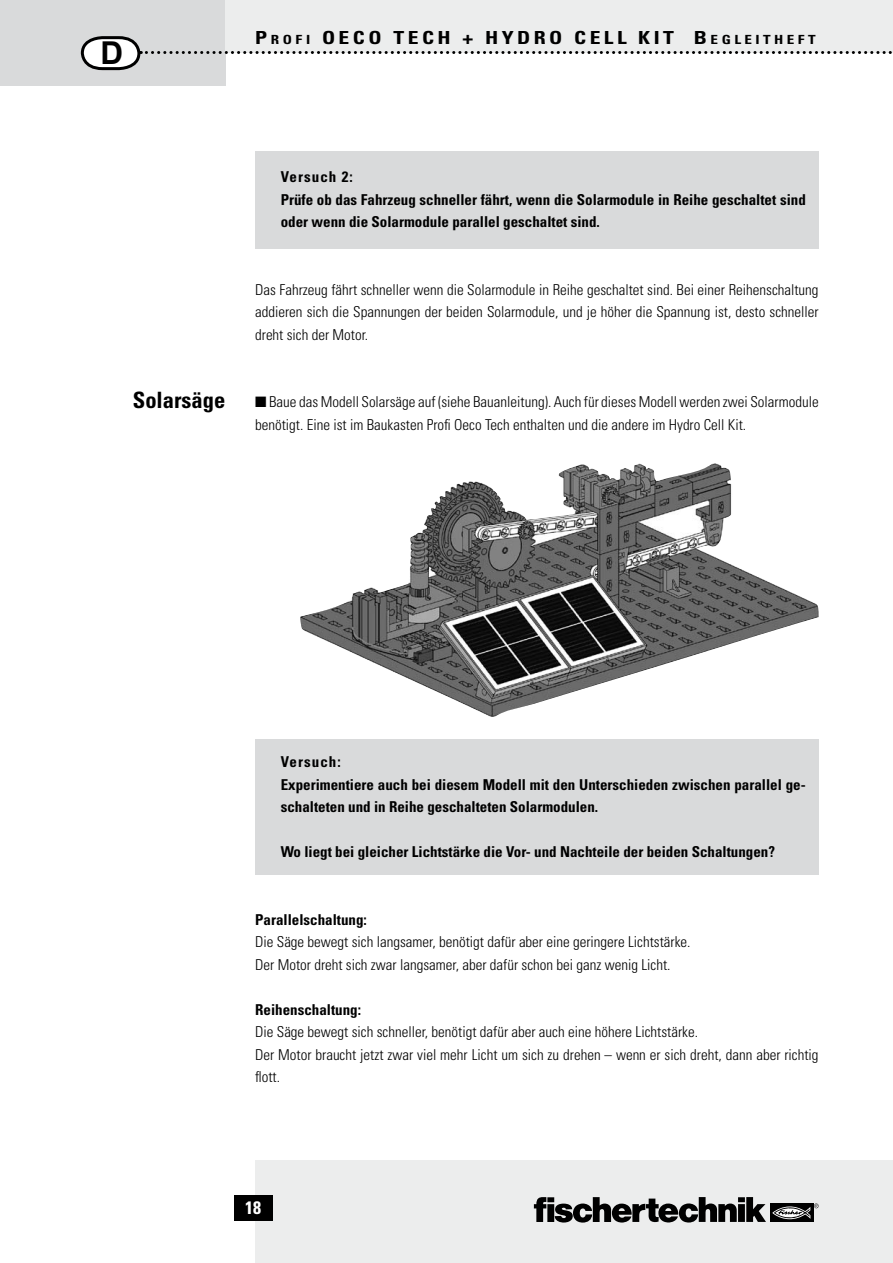
<style>
.page{position:relative;width:893px;height:1263px;background:#fff}
.page>*{position:absolute;margin:0;border:0;box-sizing:border-box;transform-origin:0 0}
.t1{font:700 31.5px "Arial";color:#000}
.t2{font:700 condensed 22.5px "Univers";color:#000}
.t3{font:700 condensed 18px "Univers";letter-spacing:.16em;color:#000;scale:1.2 1}
.t4{font:700 condensed 18px "Univers";color:#fff}
.t5{font:300 condensed 15px/22.5px "Univers";color:#000}
.t6{font:700 condensed 15px/22.5px "Univers";color:#000}
.t7{font:700 condensed 12.6px "Univers";letter-spacing:.23em;color:#000;scale:1.2 1}
.s1{font-size:12.6px}
.s2{font-size:18px}
</style>
<div class="page">
<div style="left:0;top:0;width:225px;height:85px;background:#d9dadb"></div>
<div style="left:225px;top:0;width:668px;height:52px;background:#eceded"></div>
<div style="left:255px;top:1161px;width:638px;height:102px;background:#eceded"></div>
<div style="left:234px;top:1195px;width:38px;height:25px;background:#000"></div>
<div style="left:770px;top:1204px;width:43px;height:18px;background:#000"></div>
<svg style="left:534px;top:1197px;width:232px;height:25px"></svg>
<svg style="left:772px;top:1203px;width:47px;height:17px"></svg>
<svg style="left:80px;top:36px;width:813px;height:36px"></svg>
<div style="left:255px;top:151px;width:564px;height:98px;background:#d9dadb"></div>
<div style="left:255px;top:740px;width:563px;height:135px;background:#d9dadb"></div>
<img style="left:300px;top:463px;width:519px;height:254px">
<h1 class="t1" style="left:100px;top:32px;width:24px">D</h1>
<p class="t3" style="left:255px;top:27px;width:245px">P<span class="s1">ROFI</span> OECO TECH + HYDRO</p>
<p class="t3" style="left:574px;top:27px;width:35px">CELL</p>
<p class="t7" style="left:638px;top:32px;width:114px"><span class="s2">KIT B</span>EGLEITHE</p>
<p class="t7" style="left:798px;top:32px;width:16px">FT</p>
<h2 class="t2" style="left:133px;top:386px;width:94px">Solarsäge</h2>
<p class="t6" style="left:281px;top:165px;width:527px">Versuch 2:<br>Prüfe ob das Fahrzeug schneller fährt, wenn die Solarmodule in Reihe geschaltet sind oder wenn die Solarmodule parallel geschaltet sind.</p>
<p class="t5" style="left:255px;top:278px;width:565px;text-align:justify">Das Fahrzeug fährt schneller wenn die Solarmodule in Reihe geschaltet sind. Bei einer Reihenschaltung addieren sich die Spannungen der beiden Solarmodule, und je höher die Spannung ist, desto schneller dreht sich der Motor.</p>
<p class="t5" style="left:255px;top:391px;width:565px">■ Baue das Modell Solarsäge auf (siehe Bauanleitung). Auch für dieses Modell werden zwei Solarmodule benötigt. Eine ist im Baukasten Profi Oeco Tech enthalten und die andere im Hydro Cell Kit.</p>
<p class="t6" style="left:281px;top:750px;width:527px">Versuch:<br>Experimentiere auch bei diesem Modell mit den Unterschieden zwischen parallel ge&shy;schalteten und in Reihe geschalteten Solarmodulen.</p>
<p class="t6" style="left:281px;top:840px;width:496px">Wo liegt bei gleicher Lichtstärke die Vor- und Nachteile der beiden Schaltungen?</p>
<p class="t6" style="left:255px;top:908px;width:113px">Parallelschaltung:</p>
<p class="t5" style="left:255px;top:931px;width:437px">Die Säge bewegt sich langsamer, benötigt dafür aber eine geringere Lichtstärke.<br>Der Motor dreht sich zwar langsamer, aber dafür schon bei ganz wenig Licht.</p>
<p class="t6" style="left:255px;top:998px;width:107px">Reihenschaltung:</p>
<p class="t5" style="left:255px;top:1021px;width:565px">Die Säge bewegt sich schneller, benötigt dafür aber auch eine höhere Lichtstärke.<br>Der Motor braucht jetzt zwar viel mehr Licht um sich zu drehen – wenn er sich dreht, dann aber richtig flott.</p>
<p class="t4" style="left:245px;top:1197px;width:17px">18</p>
</div>
